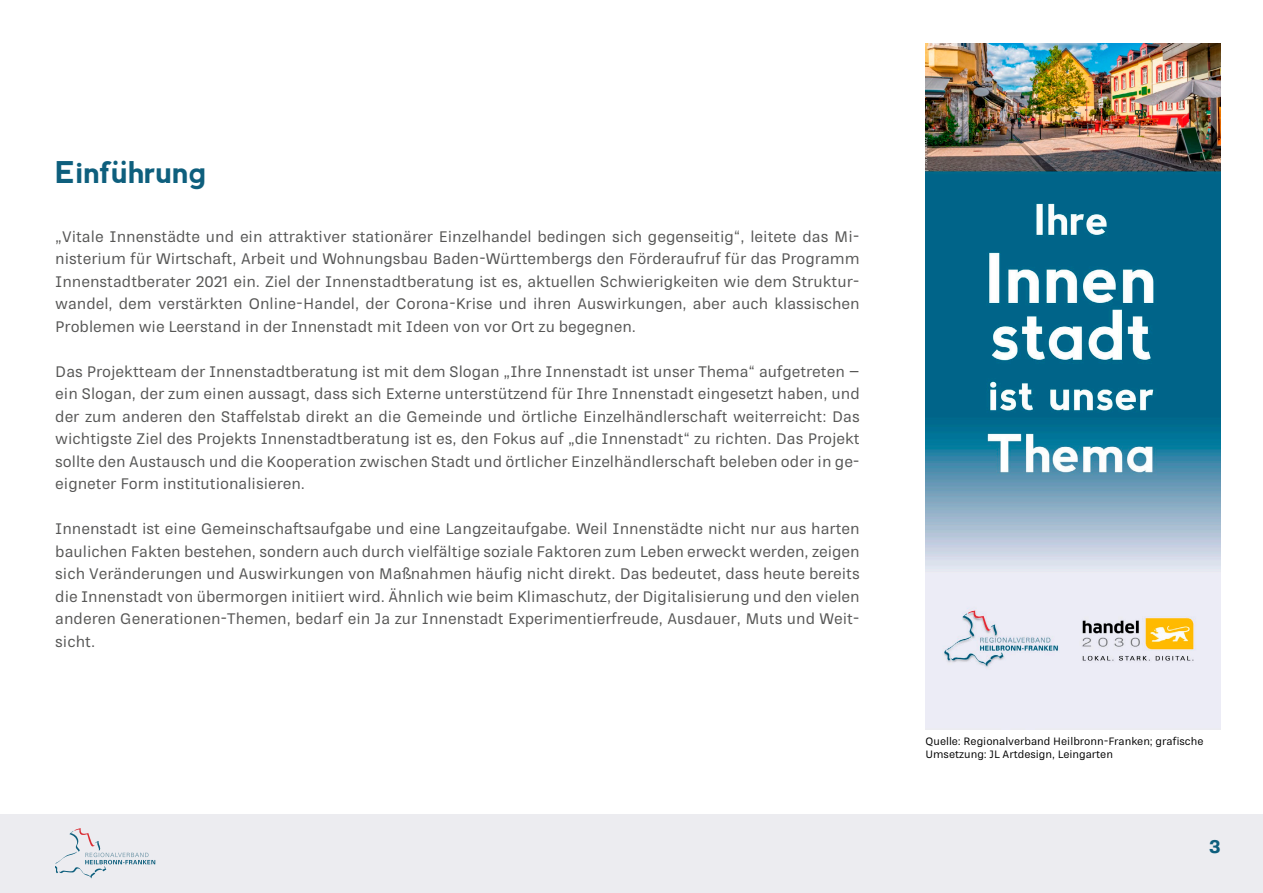
<style>
.page{position:relative;width:1263px;height:893px;background:#fff}
.page>*{position:absolute;margin:0;border:0;box-sizing:border-box;transform-origin:0 0}
.t1{font:30px "Abside";color:#0e5f7d}
.t2{font:900 18px "RNS Sisma";color:#0e5f7d}
.t3{font:500 15px/22.5px "RNS Sisma";color:#565655;text-align:justify}
.t4{font:500 10.5px/12.6px "RNS Sisma";color:#000}
</style>
<div class="page">
<div style="left:0;top:814px;width:1263px;height:79px;background:#ececf0"></div>
<svg style="left:55px;top:828px;width:100px;height:50px"></svg>
<img style="left:925px;top:44px;width:295px;height:685px">
<h1 class="t1" style="left:55px;top:152px;width:152px">Einführung</h1>
<p class="t3" style="left:55px;top:225px;width:806px">„Vitale Innenstädte und ein attraktiver stationärer Einzelhandel bedingen sich gegenseitig“, leitete das Mi&shy;nisterium für Wirtschaft, Arbeit und Wohnungsbau Baden-Württembergs den Förderaufruf für das Programm Innenstadtberater 2021 ein. Ziel der Innenstadtberatung ist es, aktuellen Schwierigkeiten wie dem Struktur&shy;wandel, dem verstärkten Online-Handel, der Corona-Krise und ihren Auswirkungen, aber auch klassischen Problemen wie Leerstand in der Innenstadt mit Ideen von vor Ort zu begegnen.</p>
<p class="t3" style="left:55px;top:360px;width:806px">Das Projektteam der Innenstadtberatung ist mit dem Slogan „Ihre Innenstadt ist unser Thema“ aufgetreten – ein Slogan, der zum einen aussagt, dass sich Externe unterstützend für Ihre Innenstadt eingesetzt haben, und der zum anderen den Staffelstab direkt an die Gemeinde und örtliche Einzelhändlerschaft weiterreicht: Das wichtigste Ziel des Projekts Innenstadtberatung ist es, den Fokus auf „die Innenstadt“ zu richten. Das Projekt sollte den Austausch und die Kooperation zwischen Stadt und örtlicher Einzelhändlerschaft beleben oder in ge&shy;eigneter Form institutionalisieren.</p>
<p class="t3" style="left:55px;top:518px;width:806px">Innenstadt ist eine Gemeinschaftsaufgabe und eine Langzeitaufgabe. Weil Innenstädte nicht nur aus harten baulichen Fakten bestehen, sondern auch durch vielfältige soziale Faktoren zum Leben erweckt werden, zeigen sich Veränderungen und Auswirkungen von Maßnahmen häufig nicht direkt. Das bedeutet, dass heute bereits die Innenstadt von übermorgen initiiert wird. Ähnlich wie beim Klimaschutz, der Digitalisierung und den vielen anderen Generationen-Themen, bedarf ein Ja zur Innenstadt Experimentierfreude, Ausdauer, Muts und Weit&shy;sicht.</p>
<p class="t4" style="left:925px;top:735px;width:279px">Quelle: Regionalverband Heilbronn-Franken; grafische<br>Umsetzung: JL Artdesign, Leingarten</p>
<p class="t2" style="left:1209px;top:835px;width:13px">3</p>
</div>
